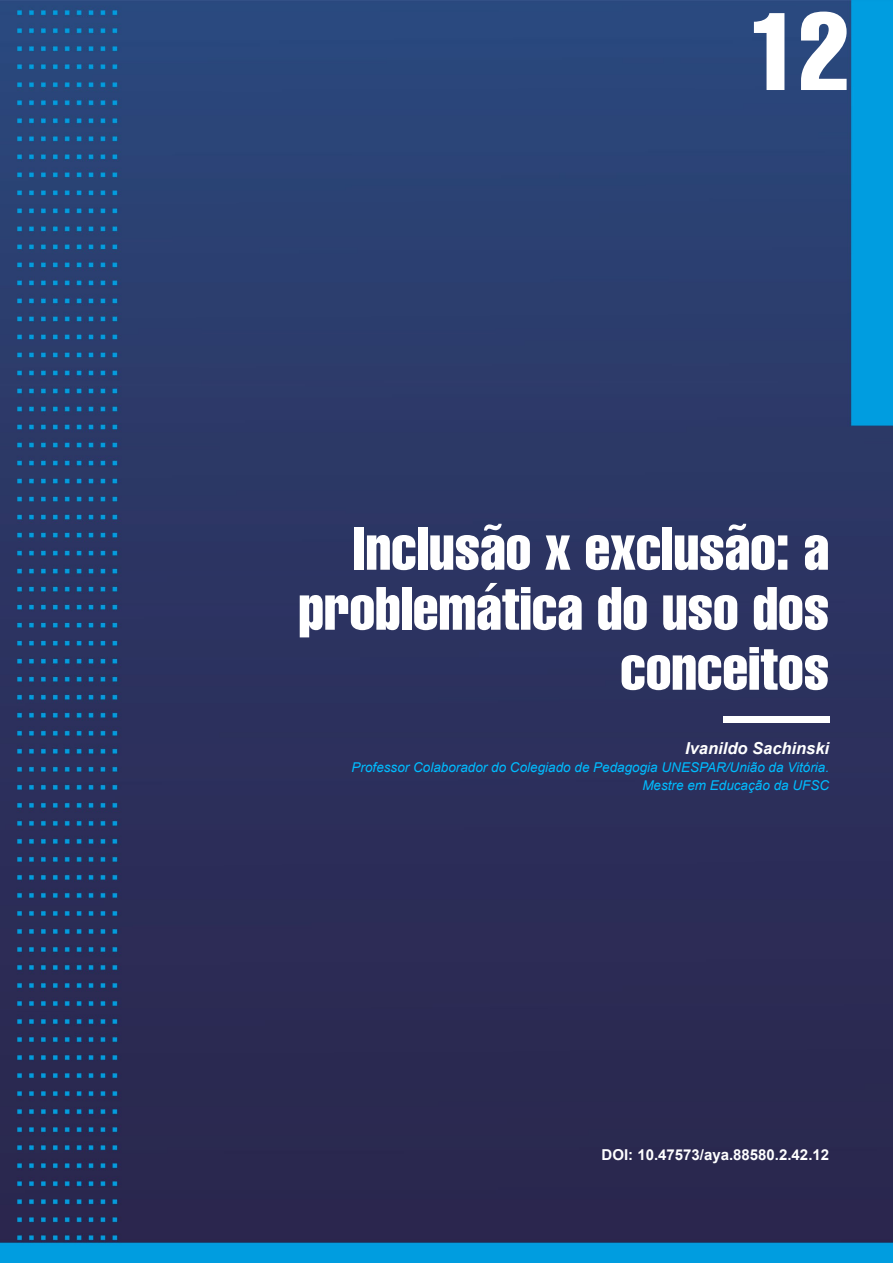
<style>
.page{position:relative;width:893px;height:1263px;background:#fff}
.page>*{position:absolute;margin:0;border:0;box-sizing:border-box;transform-origin:0 0}
.t1{font:extra-condensed 108px "Helvetica";color:#fff}
.t2{font:extra-condensed 60px/60px "Helvetica";color:#fff;text-align:right}
.t3{font:italic 700 16.5px "Arial";color:#fff}
.t4{font:700 15px "Arial";color:#fff}
.t5{font:italic 13.5px/17.7px "Arial";color:#00bcff;text-align:right}
</style>
<div class="page">
<img style="left:0;top:0;width:893px;height:1263px">
<svg style="left:64px;top:1217px;width:13px;height:14px"></svg>
<div style="left:723px;top:716px;width:106px;height:7px;background:#fff"></div>
<h1 class="t1" style="left:749px;top:-17px;width:102px">12</h1>
<h2 class="t2" style="left:298px;top:517px;width:532px">Inclusão x exclusão: a problemática do uso dos conceitos</h2>
<p class="t3" style="left:685px;top:737px;width:145px">Ivanildo Sachinski</p>
<p class="t5" style="left:352px;top:759px;width:479px">Professor Colaborador do Colegiado de Pedagogia UNESPAR/União da Vitória.<br>Mestre em Educação da UFSC</p>
<p class="t4" style="left:601px;top:1144px;width:229px">DOI: 10.47573/aya.88580.2.42.12</p>
</div>
